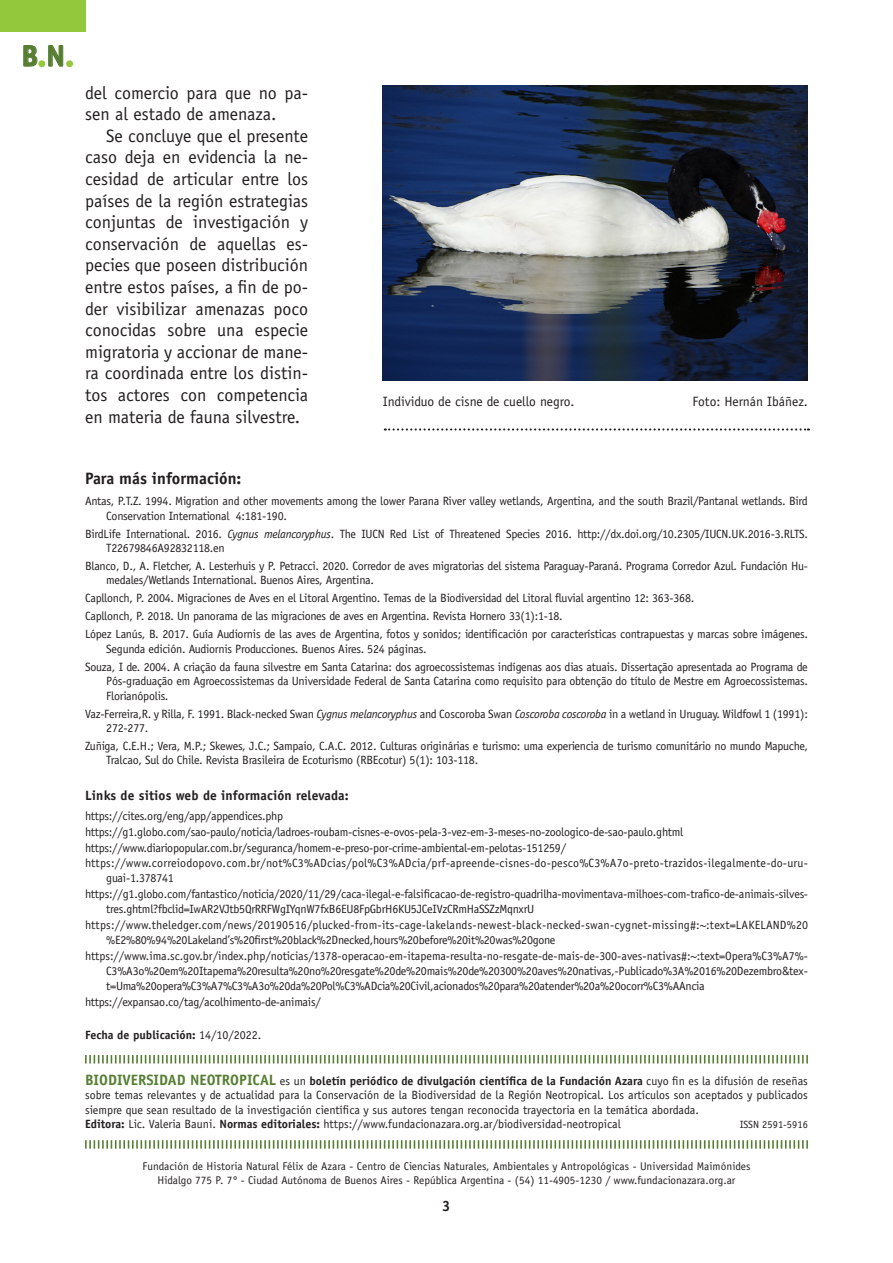
<style>
.page{position:relative;width:893px;height:1263px;background:#fff}
.page>*{position:absolute;margin:0;border:0;box-sizing:border-box;transform-origin:0 0}
.t1{font:700 30px "Officina Sans";color:#567e33}
.t2{font:18px/21.6px "Officina Sans";color:#231f20}
.t3{font:700 16.5px "Officina Sans";color:#231f20}
.t4{font:700 15px "Officina Sans";color:#231f20}
.t5{font:13.5px "Officina Sans";color:#231f20}
.t6{font:700 13.5px "Officina Sans";letter-spacing:.01em;color:#231f20}
.t7{font:12px/14.4px "Officina Sans";letter-spacing:-.02em;color:#231f20}
.t8{font:12px/15px "Officina Sans";letter-spacing:.015em;color:#231f20}
.t9{font:12px "Officina Sans";color:#231f20}
.t10{font:700 12px "Officina Sans";color:#231f20}
.t11{font:11.25px "Officina Sans";color:#231f20}
.t12{font:10.5px "Officina Sans";color:#231f20}
.s1{color:#94c83c}
.s2{font-style:italic}
.s3{font-weight:400}
.s4{font-weight:700;font-size:15px;color:#567e33}
.s5{font-weight:700}
</style>
<div class="page">
<svg style="left:23px;top:45px;width:15px;height:22px"></svg>
<div style="left:38px;top:60px;width:7px;height:7px;border:1px solid #94c83c;border-radius:50%"></div>
<svg style="left:48px;top:45px;width:16px;height:22px"></svg>
<div style="left:66px;top:60px;width:7px;height:7px;border:1px solid #94c83c;border-radius:50%"></div>
<div style="left:0;top:0;width:85px;height:32px;background:#94c83c"></div>
<img style="left:383px;top:85px;width:425px;height:296px">
<svg style="left:385px;top:428px;width:424px;height:3px"></svg>
<svg style="left:85px;top:1055px;width:723px;height:8px"></svg>
<svg style="left:85px;top:1140px;width:723px;height:9px"></svg>
<p class="t1" style="left:21px;top:37px;width:54px">B<span class="s1">.</span>N<span class="s1">.</span></p>
<p class="t2" style="left:85px;top:82px;width:225px">del comercio para que no pa&shy;sen al estado de amenaza.</p>
<p class="t2" style="left:85px;top:125px;width:225px;text-align:justify;text-indent:21px">Se concluye que el presente caso deja en evidencia la ne&shy;cesidad de articular entre los países de la región estrategias conjuntas de investigación y conservación de aquellas es&shy;pecies que poseen distribución entre estos países, a fin de po&shy;der visibilizar amenazas poco conocidas sobre una especie migratoria y accionar de mane&shy;ra coordinada entre los distin&shy;tos actores con competencia en materia de fauna silvestre.</p>
<p class="t5" style="left:383px;top:394px;width:193px">Individuo de cisne de cuello negro.</p>
<p class="t5" style="left:692px;top:394px;width:117px">Foto: Hernán Ibáñez.</p>
<p class="t3" style="left:85px;top:468px;width:158px">Para más información:</p>
<p class="t7" style="left:106px;top:494px;width:703px;text-indent:-21px">Antas, P.T.Z. 1994. Migration and other movements among the lower Parana River valley wetlands, Argentina, and the south Brazil/Pantanal wetlands. Bird<br>Conservation International 4:181-190.</p>
<p class="t7" style="left:106px;top:526px;width:703px;text-indent:-21px">BirdLife International. 2016. <span class="s2">Cygnus melancoryphus</span>. The IUCN Red List of Threatened Species 2016. http://dx.doi.org/10.2305/IUCN.UK.2016-3.RLTS.<br>T22679846A92832118.en</p>
<p class="t7" style="left:106px;top:559px;width:703px;text-indent:-21px">Blanco, D., A. Fletcher, A. Lesterhuis y P. Petracci. 2020. Corredor de aves migratorias del sistema Paraguay-Paraná. Programa Corredor Azul. Fundación Hu&shy;medales/Wetlands International. Buenos Aires, Argentina.</p>
<p class="t7" style="left:85px;top:591px;width:611px">Capllonch, P. 2004. Migraciones de Aves en el Litoral Argentino. Temas de la Biodiversidad del Litoral fluvial argentino 12: 363-368.</p>
<p class="t7" style="left:85px;top:609px;width:479px">Capllonch, P. 2018. Un panorama de las migraciones de aves en Argentina. Revista Hornero 33(1):1-18.</p>
<p class="t7" style="left:106px;top:627px;width:703px;text-indent:-21px">López Lanús, B. 2017. Guía Audiornis de las aves de Argentina, fotos y sonidos; identificación por características contrapuestas y marcas sobre imágenes.<br>Segunda edición. Audiornis Producciones. Buenos Aires. 524 páginas.</p>
<p class="t7" style="left:106px;top:659px;width:703px;text-align:justify;text-indent:-21px">Souza, I de. 2004. A criação da fauna silvestre em Santa Catarina: dos agroecossistemas indígenas aos dias atuais. Dissertação apresentada ao Programa de Pós-graduação em Agroecossistemas da Universidade Federal de Santa Catarina como requisito para obtenção do título de Mestre em Agroecossistemas.<br>Florianópolis.</p>
<p class="t7" style="left:106px;top:706px;width:703px;text-indent:-21px">Vaz-Ferreira,R. y Rilla, F. 1991. Black-necked Swan <span class="s2">Cygnus melancoryphus</span> and Coscoroba Swan <span class="s2">Coscoroba coscoroba</span> in a wetland in Uruguay. Wildfowl 1 (1991):<br>272-277.</p>
<p class="t7" style="left:106px;top:739px;width:703px;text-indent:-21px">Zuñiga, C.E.H.; Vera, M.P.; Skewes, J.C.; Sampaio, C.A.C. 2012. Culturas originárias e turismo: uma experiencia de turismo comunitário no mundo Mapuche,<br>Tralcao, Sul do Chile. Revista Brasileira de Ecoturismo (RBEcotur) 5(1): 103-118.</p>
<p class="t6" style="left:85px;top:787px;width:265px">Links de sitios web de información relevada:</p>
<p class="t7" style="left:85px;top:809px;width:200px">https://cites.org/eng/app/appendices.php</p>
<p class="t7" style="left:85px;top:824px;width:600px">https://g1.globo.com/sao-paulo/noticia/ladroes-roubam-cisnes-e-ovos-pela-3-vez-em-3-meses-no-zoologico-de-sao-paulo.ghtml</p>
<p class="t7" style="left:85px;top:840px;width:482px">https://www.diariopopular.com.br/seguranca/homem-e-preso-por-crime-ambiental-em-pelotas-151259/</p>
<p class="t8" style="left:106px;top:856px;width:703px;text-indent:-21px">https://www.correiodopovo.com.br/not%C3%ADcias/pol%C3%ADcia/prf-apreende-cisnes-do-pesco%C3%A7o-preto-trazidos-ilegalmente-do-uru&shy;guai-1.378741</p>
<p class="t7" style="left:106px;top:887px;width:703px;line-height:15px;text-indent:-21px">https://g1.globo.com/fantastico/noticia/2020/11/29/caca-ilegal-e-falsificacao-de-registro-quadrilha-movimentava-milhoes-com-trafico-de-animais-silves&shy;tres.ghtml?fbclid=IwAR2VJtb5QrRRFWgIYqnW7fxB6EU8FpGbrH6KU5JCeIVzCRmHaSSZzMqnxrU</p>
<p class="t8" style="left:106px;top:917px;width:703px;text-indent:-21px">https://www.theledger.com/news/20190516/plucked-from-its-cage-lakelands-newest-black-necked-swan-cygnet-missing#:~:text=LAKELAND%20 %E2%80%94%20Lakeland’s%20first%20black%2Dnecked,hours%20before%20it%20was%20gone</p>
<p class="t7" style="left:106px;top:948px;width:703px;line-height:15px;text-align:justify;text-indent:-21px">https://www.ima.sc.gov.br/index.php/noticias/1378-operacao-em-itapema-resulta-no-resgate-de-mais-de-300-aves-nativas#:~:text=Opera%C3%A7%- C3%A3o%20em%20Itapema%20resulta%20no%20resgate%20de%20mais%20de%20300%20aves%20nativas,-Publicado%3A%2016%20Dezembro&amp;tex&shy;t=Uma%20opera%C3%A7%C3%A3o%20da%20Pol%C3%ADcia%20Civil,acionados%20para%20atender%20a%20ocorr%C3%AAncia</p>
<p class="t7" style="left:85px;top:994px;width:237px">https://expansao.co/tag/acolhimento-de-animais/</p>
<p class="t10" style="left:85px;top:1027px;width:178px">Fecha de publicación: <span class="s3">14/10/2022.</span></p>
<p class="t7" style="left:85px;top:1073px;width:724px;text-align:justify"><span class="s4">BIODIVERSIDAD NEOTROPICAL</span> es un <span class="s5">boletín periódico de divulgación científica de la Fundación Azara</span> cuyo fin es la difusión de reseñas sobre temas relevantes y de actualidad para la Conservación de la Biodiversidad de la Región Neotropical. Los artículos son aceptados y publicados siempre que sean resultado de la investigación científica y sus autores tengan reconocida trayectoria en la temática abordada.</p>
<p class="t9" style="left:85px;top:1117px;width:537px"><span class="s5">Editora:</span> Lic. Valeria Bauni. <span class="s5">Normas editoriales:</span> https://www.fundacionazara.org.ar/biodiversidad-neotropical</p>
<p class="t12" style="left:740px;top:1118px;width:70px">ISSN 2591-5916</p>
<p class="t11" style="left:142px;top:1159px;width:609px">Fundación de Historia Natural Félix de Azara - Centro de Ciencias Naturales, Ambientales y Antropológicas - Universidad Maimónides</p>
<p class="t11" style="left:158px;top:1173px;width:579px">Hidalgo 775 P. 7° - Ciudad Autónoma de Buenos Aires - República Argentina - (54) 11-4905-1230 / www.fundacionazara.org.ar</p>
<p class="t4" style="left:442px;top:1196px;width:10px">3</p>
</div>
